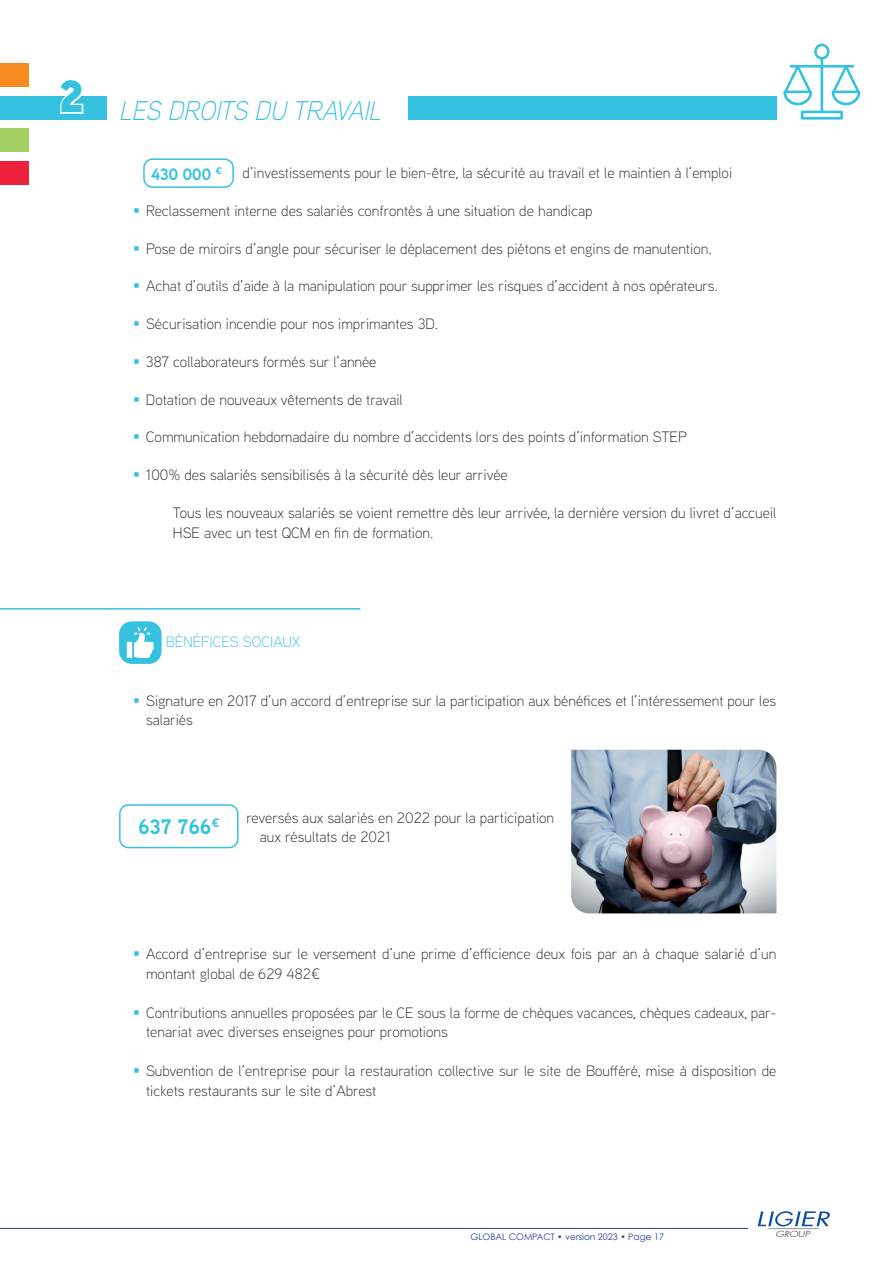
<style>
.page{position:relative;width:893px;height:1263px;background:#fff}
.page>*{position:absolute;margin:0;border:0;box-sizing:border-box;transform-origin:0 0}
.t1{font:italic 300 27px "Aaux Next";color:#35c2e0}
.t2{font:700 21px "Aaux Next";color:#35c2e0}
.t3{font:700 16.5px "Aaux Next";letter-spacing:-.03em;color:#35c2e0}
.t4{font:300 15px/19.5px "Aaux Next";color:#231f20}
.t5{font:300 15px "Aaux Next";color:#35c2e0}
.t6{font:9px "Century Gothic";color:#253f8e}
.t7{font:italic 300 8.1px "Futura Std";color:#231f20;scale:1.27 1}
.s1{color:#35c2e0}
</style>
<div class="page">
<div style="left:0;top:96px;width:106px;height:24px;background:#35c2e0"></div>
<div style="left:408px;top:96px;width:368px;height:24px;background:#35c2e0"></div>
<div style="left:0;top:128px;width:28px;height:24px;background:#a2cf62"></div>
<div style="left:0;top:63px;width:28px;height:24px;background:#f68b1f"></div>
<div style="left:0;top:161px;width:28px;height:24px;background:#ed213a"></div>
<svg style="left:783px;top:44px;width:77px;height:76px"></svg>
<hr style="left:0;top:1228px;width:748px;height:1px;background:#253f8e">
<svg style="left:758px;top:1211px;width:72px;height:15px"></svg>
<hr style="left:768px;top:1228px;width:51px;height:1px;background:#939598">
<div style="left:119px;top:621px;width:43px;height:43px;background:#35c2e0;border-radius:13px"></div>
<div style="left:127px;top:642px;width:5px;height:16px;background:#fff"></div>
<svg style="left:134px;top:627px;width:20px;height:31px"></svg>
<div style="left:119px;top:804px;width:120px;height:44px;border:2px solid #35c2e0;border-radius:9px"></div>
<img style="left:571px;top:750px;width:205px;height:163px">
<hr style="left:0;top:608px;width:360px;height:2px;background:#35c2e0">
<div style="left:143px;top:158px;width:91px;height:30px;border:2px solid #35c2e0;border-radius:9px"></div>
<h1 class="t1" style="left:59px;top:92px;width:324px"><sup>2</sup> LES DROITS DU TRAVAIL</h1>
<p class="t3" style="left:151px;top:162px;width:72px">430 000 <sup>€</sup></p>
<p class="t4" style="left:243px;top:163px;width:491px">d’investissements pour le bien-être, la sécurité au travail et le maintien à l’emploi</p>
<p class="t4" style="left:133px;top:200px;width:461px"><span class="s1">▪</span> Reclassement interne des salariés confrontés à une situation de handicap</p>
<p class="t4" style="left:133px;top:238px;width:580px"><span class="s1">▪</span> Pose de miroirs d’angle pour sécuriser le déplacement des piétons et engins de manutention.</p>
<p class="t4" style="left:133px;top:276px;width:586px"><span class="s1">▪</span> Achat d’outils d’aide à la manipulation pour supprimer les risques d’accident à nos opérateurs.</p>
<p class="t4" style="left:133px;top:314px;width:307px"><span class="s1">▪</span> Sécurisation incendie pour nos imprimantes 3D.</p>
<p class="t4" style="left:133px;top:351px;width:245px"><span class="s1">▪</span> 387 collaborateurs formés sur l’année</p>
<p class="t4" style="left:133px;top:389px;width:271px"><span class="s1">▪</span> Dotation de nouveaux vêtements de travail</p>
<p class="t4" style="left:133px;top:427px;width:555px"><span class="s1">▪</span> Communication hebdomadaire du nombre d’accidents lors des points d’information STEP</p>
<p class="t4" style="left:133px;top:465px;width:376px"><span class="s1">▪</span> 100% des salariés sensibilisés à la sécurité dès leur arrivée</p>
<p class="t4" style="left:173px;top:502px;width:605px">Tous les nouveaux salariés se voient remettre dès leur arrivée, la dernière version du livret d’accueil<br>HSE avec un test QCM en fin de formation.</p>
<p class="t5" style="left:166px;top:632px;width:136px">BÉNÉFICES SOCIAUX</p>
<p class="t4" style="left:146px;top:690px;width:632px;text-indent:-13px"><span class="s1">▪</span> Signature en 2017 d’un accord d’entreprise sur la participation aux bénéfices et l’intéressement pour les salariés</p>
<h2 class="t2" style="left:138px;top:812px;width:84px">637 766<sup>€</sup></h2>
<p class="t4" style="left:260px;top:807px;width:296px;text-indent:-13px">reversés aux salariés en 2022 pour la participation aux résultats de 2021</p>
<p class="t4" style="left:146px;top:944px;width:632px;text-indent:-13px"><span class="s1">▪</span> Accord d’entreprise sur le versement d’une prime d’efficience deux fois par an à chaque salarié d’un montant global de 629 482€</p>
<p class="t4" style="left:146px;top:1002px;width:632px;text-indent:-13px"><span class="s1">▪</span> Contributions annuelles proposées par le CE sous la forme de chèques vacances, chèques cadeaux, par&shy;tenariat avec diverses enseignes pour promotions</p>
<p class="t4" style="left:146px;top:1061px;width:632px;text-indent:-13px"><span class="s1">▪</span> Subvention de l’entreprise pour la restauration collective sur le site de Boufféré, mise à disposition de tickets restaurants sur le site d’Abrest</p>
<p class="t6" style="left:471px;top:1231px;width:195px">GLOBAL COMPACT • version 2023 • Page 17</p>
<p class="t7" style="left:775px;top:1229px;width:28px">GROUP</p>
</div>
